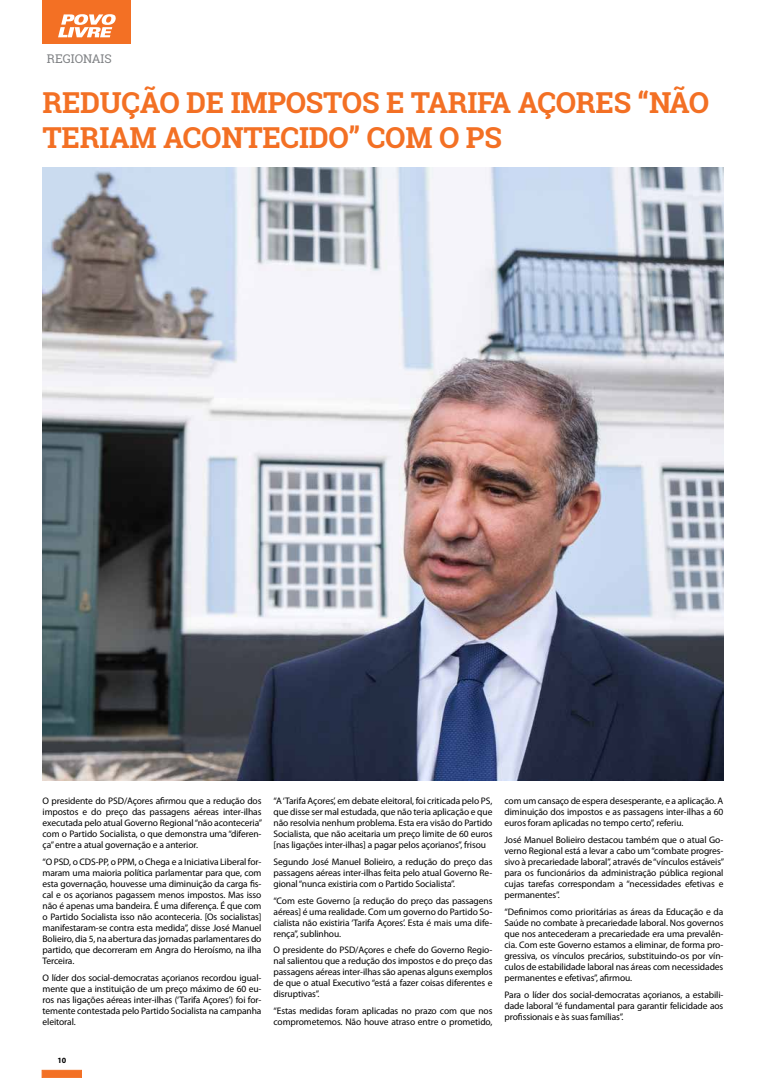
<style>
.page{position:relative;width:766px;height:1078px;background:#fff}
.page>*{position:absolute;margin:0;border:0;box-sizing:border-box;transform-origin:0 0}
.t1{font:700 28.8px/34.6px "Roboto Slab";letter-spacing:-.01em;color:#f37024}
.t2{font:12px "Roboto Slab";color:#808285}
.t3{font:9.5px/11px "Myriad Pro";letter-spacing:-.01em;color:#000;text-align:justify}
.t4{font:700 8px "Myriad Pro";color:#000}
</style>
<div class="page">
<div style="left:42px;top:1069px;width:40px;height:8px;background:#f37024;border:1px solid #f37024"></div>
<div style="left:43px;top:0;width:88px;height:44px;background:#f37024"></div>
<svg style="left:58px;top:14px;width:58px;height:23px"></svg>
<img style="left:43px;top:167px;width:680px;height:613px">
<p class="t2" style="left:47px;top:51px;width:66px">REGIONAIS</p>
<h1 class="t1" style="left:43px;top:85px;width:668px">REDUÇÃO DE IMPOSTOS E TARIFA AÇORES “NÃO<br>TERIAM ACONTECIDO” COM O PS</h1>
<p class="t3" style="left:43px;top:795px;width:221px">O presidente do PSD/Açores afirmou que a redução dos impostos e do preço das passagens aéreas inter-ilhas executada pelo atual Governo Regional “não aconteceria” com o Partido Socialista, o que demonstra uma “diferen&shy;ça” entre a atual governação e a anterior.</p>
<p class="t3" style="left:43px;top:856px;width:220px">“O PSD, o CDS-PP, o PPM, o Chega e a Iniciativa Liberal for&shy;maram uma maioria política parlamentar para que, com esta governação, houvesse uma diminuição da carga fis&shy;cal e os açorianos pagassem menos impostos. Mas isso não é apenas uma bandeira. É uma diferença. É que com o Partido Socialista isso não aconteceria. [Os socialistas] manifestaram-se contra esta medida”, disse José Manuel Bolieiro, dia 5, na abertura das jornadas parlamentares do partido, que decorreram em Angra do Heroísmo, na ilha Terceira.</p>
<p class="t3" style="left:43px;top:971px;width:220px">O líder dos social-democratas açorianos recordou igual&shy;mente que a instituição de um preço máximo de 60 eu&shy;ros nas ligações aéreas inter-ilhas (‘Tarifa Açores’) foi for&shy;temente contestada pelo Partido Socialista na campanha eleitoral.</p>
<p class="t3" style="left:273px;top:795px;width:220px">“A ‘Tarifa Açores’, em debate eleitoral, foi criticada pelo PS, que disse ser mal estudada, que não teria aplicação e que não resolvia nenhum problema. Esta era visão do Partido Socialista, que não aceitaria um preço limite de 60 euros [nas ligações inter-ilhas] a pagar pelos açorianos”, frisou</p>
<p class="t3" style="left:273px;top:856px;width:220px">Segundo José Manuel Bolieiro, a redução do preço das passagens aéreas inter-ilhas feita pelo atual Governo Re&shy;gional “nunca existiria com o Partido Socialista”.</p>
<p class="t3" style="left:273px;top:894px;width:220px">“Com este Governo [a redução do preço das passagens aéreas] é uma realidade. Com um governo do Partido So&shy;cialista não existiria ‘Tarifa Açores’. Esta é mais uma dife&shy;rença”, sublinhou.</p>
<p class="t3" style="left:273px;top:944px;width:220px">O presidente do PSD/Açores e chefe do Governo Regio&shy;nal salientou que a redução dos impostos e do preço das passagens aéreas inter-ilhas são apenas alguns exemplos de que o atual Executivo “está a fazer coisas diferentes e disruptivas”.</p>
<p class="t3" style="left:273px;top:1005px;width:220px">“Estas medidas foram aplicadas no prazo com que nos comprometemos. Não houve atraso entre o prometido,</p>
<p class="t4" style="left:57px;top:1054px;width:10px">10</p>
<p class="t3" style="left:504px;top:795px;width:220px">com um cansaço de espera desesperante, e a aplicação. A diminuição dos impostos e as passagens inter-ilhas a 60 euros foram aplicadas no tempo certo”, referiu.</p>
<p class="t3" style="left:504px;top:834px;width:221px">José Manuel Bolieiro destacou também que o atual Go&shy;verno Regional está a levar a cabo um “combate progres&shy;sivo à precariedade laboral”, através de “vínculos estáveis” para os funcionários da administração pública regional cujas tarefas correspondam a “necessidades efetivas e permanentes”.</p>
<p class="t3" style="left:504px;top:905px;width:220px">“Definimos como prioritárias as áreas da Educação e da Saúde no combate à precariedade laboral. Nos governos que nos antecederam a precariedade era uma prevalên&shy;cia. Com este Governo estamos a eliminar, de forma pro&shy;gressiva, os vínculos precários, substituindo-os por vín&shy;culos de estabilidade laboral nas áreas com necessidades permanentes e efetivas”, afirmou.</p>
<p class="t3" style="left:504px;top:988px;width:220px">Para o líder dos social-democratas açorianos, a estabili&shy;dade laboral “é fundamental para garantir felicidade aos profissionais e às suas famílias”.</p>
</div>
